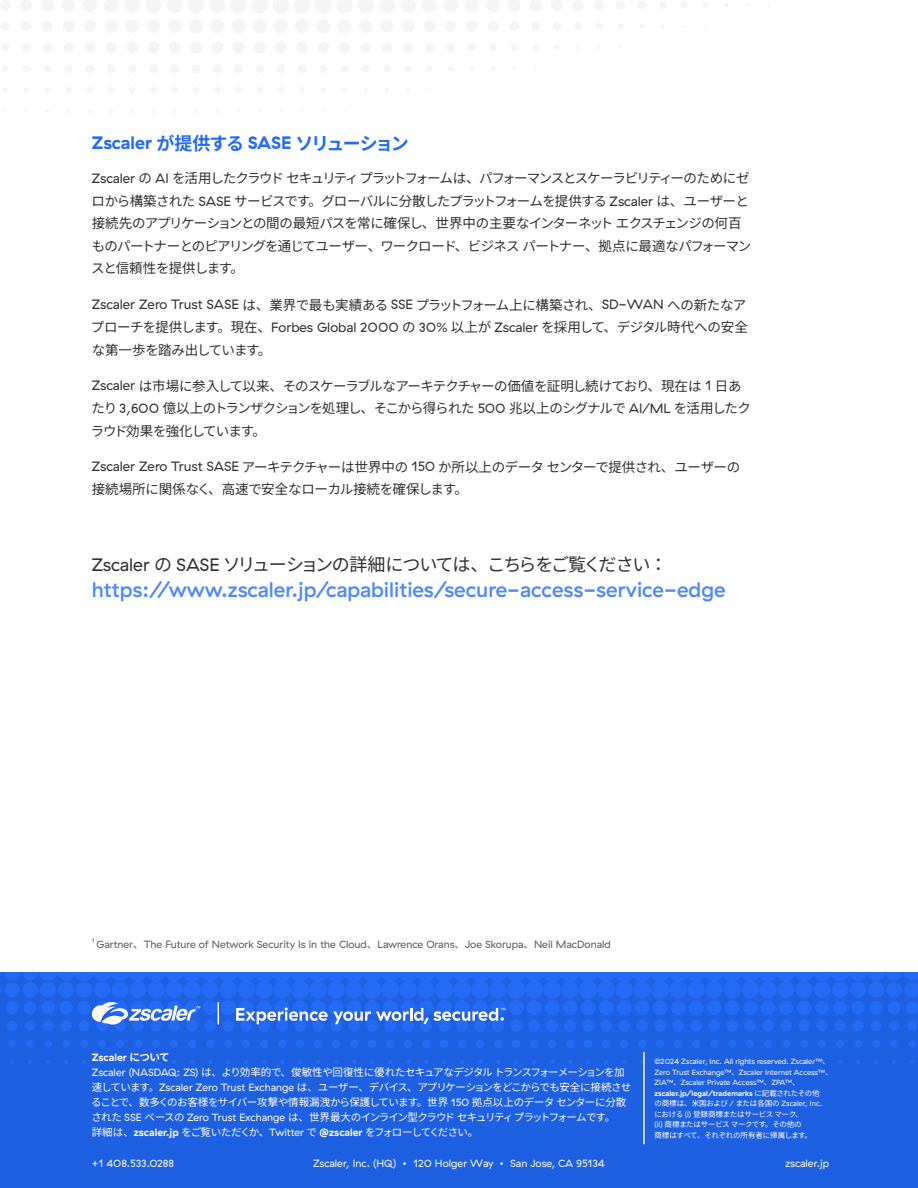
<style>
.page{position:relative;width:918px;height:1188px;background:#fff}
.page>*{position:absolute;margin:0;border:0;box-sizing:border-box;transform-origin:0 0}
.t1{font:500 21px "GT Haptik ZS";color:#4f89f7}
.t2{font:18px "Noto Sans JP";letter-spacing:-.08em;color:#323232}
.t3{font:700 18px "Noto Sans JP";letter-spacing:-.085em;color:#236bf5}
.t4{font:13.5px/22.5px "Noto Sans JP";letter-spacing:-.055em;color:#323232}
.t5{font:13.5px/22.5px "Noto Sans JP";letter-spacing:-.03em;color:#323232}
.t6{font:10.5px/15px "Noto Sans JP";letter-spacing:-.065em;color:#fffaee}
.t7{font:10.5px "GT Haptik ZS";color:#5b5b5b}
.t8{font:10.5px "GT Haptik ZS";color:#fffaee}
.t9{font:700 10.5px "GT Haptik ZS";color:#fffaee}
.t10{font:7.5px/10.5px "GT Haptik ZS";color:#fffaee}
.t11{font:7.5px/10.5px "Noto Sans JP";letter-spacing:-.025em;color:#fffaee}
.t12{font:6.15px "GT Haptik ZS";color:#5b5b5b}
.s1{font-family:"GT Haptik ZS"}
.s2{font-family:"Noto Sans JP"}
.s3{font-family:"GT Haptik ZS";font-weight:700}
.s4{font-weight:700}
</style>
<div class="page">
<div style="left:0;top:972px;width:918px;height:216px;background:#1d60e1"></div>
<svg style="left:0;top:972px;width:918px;height:108px"></svg>
<svg style="left:92px;top:1000px;width:108px;height:26px"></svg>
<svg style="left:218px;top:1003px;width:1px;height:21px"></svg>
<svg style="left:236px;top:1007px;width:270px;height:17px"></svg>
<hr style="left:643px;top:1053px;width:2px;height:91px;background:#fffaee">
<h2 class="t3" style="left:92px;top:133px;width:318px"><span class="s1">Zscaler</span> が提供する <span class="s1">SASE</span> ソリューション</h2>
<p class="t4" style="left:91px;top:168px;width:662px"><span class="s1">Zscaler</span> の <span class="s1">AI</span> を活用したクラウドセキュリティプラットフォームは、パフォーマンスとスケーラビリティーのためにゼロから構築された <span class="s1">SASE</span> サービスです。グローバルに分散したプラットフォームを提供する <span class="s1">Zscaler</span> は、ユーザーと接続先のアプリケーションとの間の最短パスを常に確保し、世界中の主要なインターネットエクスチェンジの何百ものパートナーとのピアリングを通じてユーザー、ワークロード、ビジネスパートナー、拠点に最適なパフォーマンスと信頼性を提供します。</p>
<p class="t4" style="left:91px;top:294px;width:658px;text-align:justify"><span class="s1">Zscaler Zero Trust SASE</span> は、業界で最も実績ある <span class="s1">SSE</span> プラットフォーム上に構築され、<span class="s1">SD-WAN</span> への新たなアプローチを提供します。現在、<span class="s1">Forbes Global 2000</span> の <span class="s1">30%</span> 以上が <span class="s1">Zscaler</span> を採用して、デジタル時代への安全な第一歩を踏み出しています。</p>
<p class="t4" style="left:91px;top:375px;width:662px"><span class="s1">Zscaler</span> は市場に参入して以来、そのスケーラブルなアーキテクチャーの価値を証明し続けており、現在は <span class="s1">1</span> 日あたり <span class="s1">3,600</span> 億以上のトランザクションを処理し、そこから得られた <span class="s1">500</span> 兆以上のシグナルで <span class="s1">AI/ML</span> を活用したクラウド効果を強化しています。</p>
<p class="t5" style="left:92px;top:456px;width:650px"><span class="s1">Zscaler Zero Trust SASE</span> アーキテクチャーは世界中の <span class="s1">150</span> か所以上のデータセンターで提供され、ユーザーの接続場所に関係なく、高速で安全なローカル接続を確保します。</p>
<h2 class="t2" style="left:92px;top:555px;width:577px"><span class="s1">Zscaler</span> の <span class="s1">SASE</span> ソリューションの詳細については、こちらをご覧ください：</h2>
<h1 class="t1" style="left:92px;top:578px;width:635px">https://www.zscaler.jp/capabilities/secure-access-service-edge</h1>
<p class="t12" style="left:92px;top:937px;width:4px">1</p>
<p class="t7" style="left:96px;top:938px;width:516px">Gartner<span class="s2">、</span>The Future of Network Security Is in the Cloud<span class="s2">、</span>Lawrence Orans<span class="s2">、</span>Joe Skorupa<span class="s2">、</span>Neil MacDonald</p>
<p class="t9" style="left:92px;top:1051px;width:79px">Zscaler <span class="s2">について</span></p>
<p class="t6" style="left:91px;top:1065px;width:542px"><span class="s1">Zscaler (NASDAQ: ZS)</span> は、より効率的で、俊敏性や回復性に優れたセキュアなデジタルトランスフォーメーションを加速しています。<span class="s1">Zscaler Zero Trust Exchange</span> は、ユーザー、デバイス、アプリケーションをどこからでも安全に接続させることで、数多くのお客様をサイバー攻撃や情報漏洩から保護しています。世界 <span class="s1">150</span> 拠点以上のデータセンターに分散された <span class="s1">SSE</span> ベースの <span class="s1">Zero Trust Exchange</span> は、世界最大のインライン型クラウドセキュリティプラットフォームです。<br>詳細は、<span class="s3">zscaler.jp</span> をご覧いただくか、<span class="s1">Twitter</span> で <span class="s3">@zscaler</span> をフォローしてください。</p>
<p class="t10" style="left:654px;top:1056px;width:180px">©2024 Zscaler, Inc. All rights reserved. Zscaler™<span class="s2">、</span>Zero Trust Exchange™<span class="s2">、</span>Zscaler Internet Access™<span class="s2">、</span>ZIA™<span class="s2">、</span>Zscaler Private Access™<span class="s2">、</span>ZPA™<span class="s2">、</span><span class="s4">zscaler.jp/legal/trademarks</span> <span class="s2">に記載されたその他</span></p>
<p class="t11" style="left:654px;top:1099px;width:169px">の商標は、米国および <span class="s1">/</span> または各国の <span class="s1">Zscaler, Inc.</span>における <span class="s1">(i)</span> 登録商標またはサービスマーク、<br><span class="s1">(ii)</span> 商標またはサービスマークです。その他の<br>商標はすべて、それぞれの所有者に帰属します。</p>
<p class="t8" style="left:92px;top:1157px;width:84px">+1 408.533.0288</p>
<p class="t8" style="left:313px;top:1157px;width:293px">Zscaler, Inc. (HQ) • 120 Holger Way • San Jose, CA 95134</p>
<p class="t8" style="left:786px;top:1157px;width:45px">zscaler.jp</p>
</div>
